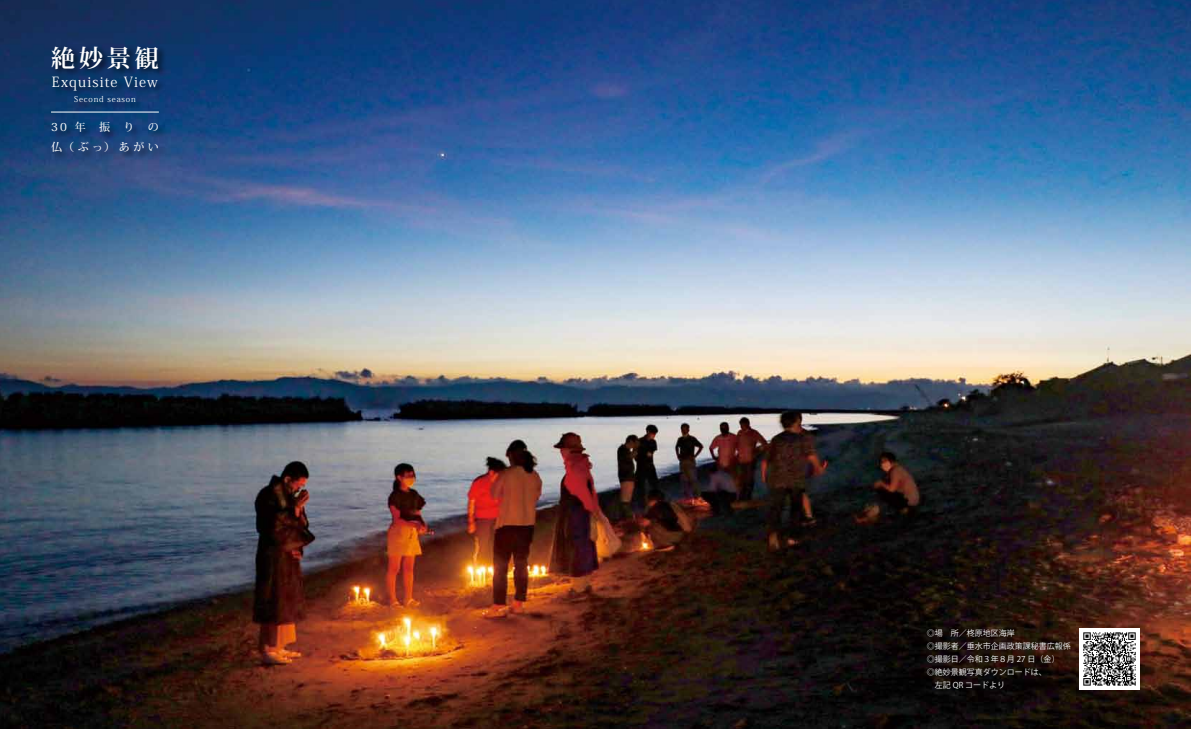
<style>
.page{position:relative;width:1191px;height:729px;background:#fff}
.page>*{position:absolute;margin:0;border:0;box-sizing:border-box;transform-origin:0 0}
.t1{font:700 24px "Koz Min Pro";color:#fff}
.t2{font:14px "Koz Min Pro";letter-spacing:.08em;color:#fff}
.t3{font:500 11px/20px "Koz Min Pro";letter-spacing:.32em;color:#fff}
.t4{font:8px/13px "Koz Go Pro";color:#fff}
.t5{font:8px "Koz Min Pro";letter-spacing:.1em;color:#fff}
</style>
<div class="page">
<img style="left:0;top:0;width:1191px;height:729px">
<img style="left:1079px;top:628px;width:61px;height:61px">
<div style="left:51px;top:45px;width:116px;height:116px;background:#000;opacity:.75"></div>
<hr style="left:51px;top:112px;width:108px;height:1px;background:#fff">
<h1 class="t1" style="left:51px;top:40px;width:109px">絶妙景観</h1>
<h2 class="t2" style="left:52px;top:72px;width:107px">Exquisite View</h2>
<p class="t5" style="left:107px;top:94px;width:30px">season</p>
<p class="t5" style="left:74px;top:94px;width:31px">Second</p>
<h3 class="t3" style="left:75px;top:117px;width:12px">年</h3>
<h3 class="t3" style="left:99px;top:117px;width:12px">振</h3>
<h3 class="t3" style="left:123px;top:117px;width:12px">り</h3>
<h3 class="t3" style="left:51px;top:117px;width:109px">30<br>仏（ぶっ）あがい</h3>
<h3 class="t3" style="left:148px;top:117px;width:12px">の</h3>
<p class="t4" style="left:926px;top:627px;width:145px">◎場　所／柊原地区海岸<br>◎撮影者／垂水市企画政策課秘書広報係◎撮影日／令和３年８月 27 日（金(<br>◎絶妙景観写真ダウンロードは、<br>　左記 QR コードより</p>
</div>
